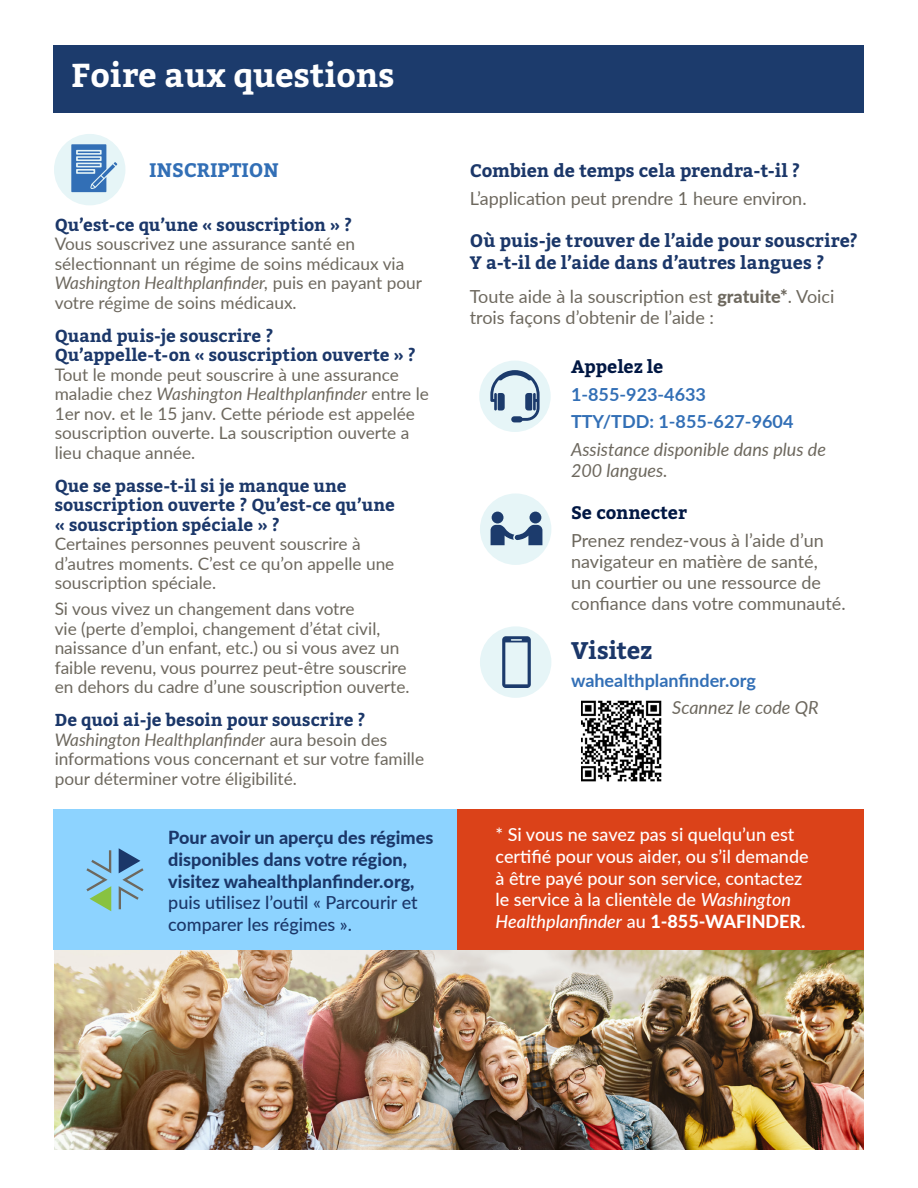
<style>
.page{position:relative;width:918px;height:1188px;background:#fff}
.page>*{position:absolute;margin:0;border:0;box-sizing:border-box;transform-origin:0 0}
.t1{font:700 33px "Bitter";color:#fff}
.t2{font:700 24px "Bitter";letter-spacing:-.005em;color:#1b3769}
.t3{font:700 19.5px "Bitter";color:#326fb6}
.t4{font:18px/21px "Lato";color:#6d685e}
.t5{font:500 18px/21.6px "Lato";color:#fff}
.t6{font:800 18px/21.6px "Lato";color:#1b3769}
.t7{font:700 18px/21.6px "Bitter";color:#1b3769}
.t8{font:700 18px "Lato";color:#326fb6}
.t9{font:italic 18px/21px "Lato";color:#6d685e}
.t10{font:700 18px "Bitter";letter-spacing:-.005em;color:#001743}
.t11{font:17.25px/19.5px "Lato";color:#6d685e}
.t12{font:700 17.25px/19.5px "Bitter";color:#1b3769}
.s1{font-style:italic}
.s2{font-weight:800}
.s3{font-weight:500}
</style>
<div class="page">
<div style="left:53px;top:45px;width:811px;height:67px;background:#1c3b6c"></div>
<div style="left:479px;top:361px;width:72px;height:71px;background:#e6f5f7;border-radius:50%"></div>
<svg style="left:490px;top:370px;width:50px;height:52px"></svg>
<div style="left:480px;top:493px;width:71px;height:72px;background:#e6f5f7;border-radius:50%"></div>
<div style="left:492px;top:512px;width:12px;height:11px;background:#1c3b6c;border-radius:50%"></div>
<div style="left:530px;top:512px;width:11px;height:11px;background:#1c3b6c;border-radius:50%"></div>
<svg style="left:491px;top:525px;width:51px;height:20px"></svg>
<div style="left:480px;top:626px;width:71px;height:72px;background:#e6f5f7;border-radius:50%"></div>
<svg style="left:502px;top:636px;width:29px;height:52px"></svg>
<div style="left:54px;top:134px;width:71px;height:71px;background:#e6f5f7;border-radius:50%"></div>
<svg style="left:71px;top:144px;width:46px;height:48px"></svg>
<img style="left:54px;top:950px;width:810px;height:199px">
<div style="left:53px;top:810px;width:406px;height:140px;background:#8dd3ff"></div>
<div style="left:458px;top:810px;width:406px;height:140px;background:#db4219"></div>
<img style="left:581px;top:701px;width:81px;height:81px">
<svg style="left:86px;top:850px;width:25px;height:61px"></svg>
<svg style="left:119px;top:848px;width:25px;height:61px"></svg>
<p class="t1" style="left:71px;top:53px;width:325px">Foire aux questions</p>
<p class="t3" style="left:149px;top:158px;width:131px">INSCRIPTION</p>
<p class="t12" style="left:55px;top:215px;width:299px">Qu’est-ce qu’une « souscription » ?</p>
<p class="t11" style="left:55px;top:233px;width:369px">Vous souscrivez une assurance santé en sélectionnant un régime de soins médicaux via <span class="s1">Washington Healthplanfinder,</span> puis en payant pour votre régime de soins médicaux.</p>
<p class="t12" style="left:55px;top:326px;width:363px">Quand puis-je souscrire ?<br>Qu’appelle-t-on « souscription ouverte » ?</p>
<p class="t11" style="left:55px;top:364px;width:376px">Tout le monde peut souscrire à une assurance maladie chez <span class="s1">Washington Healthplanfinder</span> entre le 1er nov. et le 15 janv. Cette période est appelée souscription ouverte. La souscription ouverte a lieu chaque année.</p>
<p class="t12" style="left:55px;top:476px;width:342px">Que se passe-t-il si je manque une souscription ouverte ? Qu’est-ce qu’une « souscription spéciale » ?</p>
<p class="t11" style="left:55px;top:533px;width:341px">Certaines personnes peuvent souscrire à d’autres moments. C’est ce qu’on appelle une souscription spéciale.</p>
<p class="t11" style="left:55px;top:599px;width:356px">Si vous vivez un changement dans votre<br>vie (perte d’emploi, changement d’état civil, naissance d’un enfant, etc.) ou si vous avez un faible revenu, vous pourrez peut-être souscrire en dehors du cadre d’une souscription ouverte.</p>
<p class="t12" style="left:55px;top:711px;width:312px">De quoi ai-je besoin pour souscrire ?</p>
<p class="t11" style="left:55px;top:729px;width:371px"><span class="s1">Washington Healthplanfinder</span> aura besoin des informations vous concernant et sur votre famille pour déterminer votre éligibilité.</p>
<p class="t7" style="left:470px;top:160px;width:332px">Combien de temps cela prendra-t-il ?</p>
<p class="t4" style="left:470px;top:188px;width:338px">L’application peut prendre 1 heure environ.</p>
<p class="t7" style="left:470px;top:231px;width:390px">Où puis-je trouver de l’aide pour souscrire?<br>Y a-t-il de l’aide dans d’autres langues ?</p>
<p class="t4" style="left:470px;top:286px;width:366px">Toute aide à la souscription est <span class="s2">gratuite*</span>. Voici trois façons d’obtenir de l’aide :</p>
<p class="t10" style="left:571px;top:355px;width:94px">Appelez le</p>
<p class="t8" style="left:571px;top:381px;width:136px">1-855-923-4633</p>
<p class="t8" style="left:571px;top:409px;width:224px">TTY/TDD: 1-855-627-9604</p>
<p class="t9" style="left:571px;top:438px;width:256px">Assistance disponible dans plus de<br>200 langues.</p>
<p class="t10" style="left:571px;top:501px;width:117px">Se connecter</p>
<p class="t4" style="left:571px;top:529px;width:276px">Prenez rendez-vous à l’aide d’un navigateur en matière de santé,<br>un courtier ou une ressource de confiance dans votre communauté.</p>
<p class="t2" style="left:571px;top:635px;width:83px">Visitez</p>
<p class="t8" style="left:571px;top:667px;width:186px">wahealthplanfinder.org</p>
<p class="t9" style="left:672px;top:697px;width:148px">Scannez le code QR</p>
<p class="t6" style="left:168px;top:826px;width:267px">Pour avoir un aperçu des régimes disponibles dans votre région, visitez wahealthplanfinder.org, <span class="s3">puis utilisez l’outil « Parcourir et comparer les régimes ».</span></p>
<p class="t5" style="left:496px;top:823px;width:315px">* Si vous ne savez pas si quelqu’un est certifié pour vous aider, ou s’il demande à être payé pour son service, contactez le service à la clientèle de <span class="s1">Washington Healthplanfinder</span> au <span class="s2">1-855-WAFINDER.</span></p>
</div>
